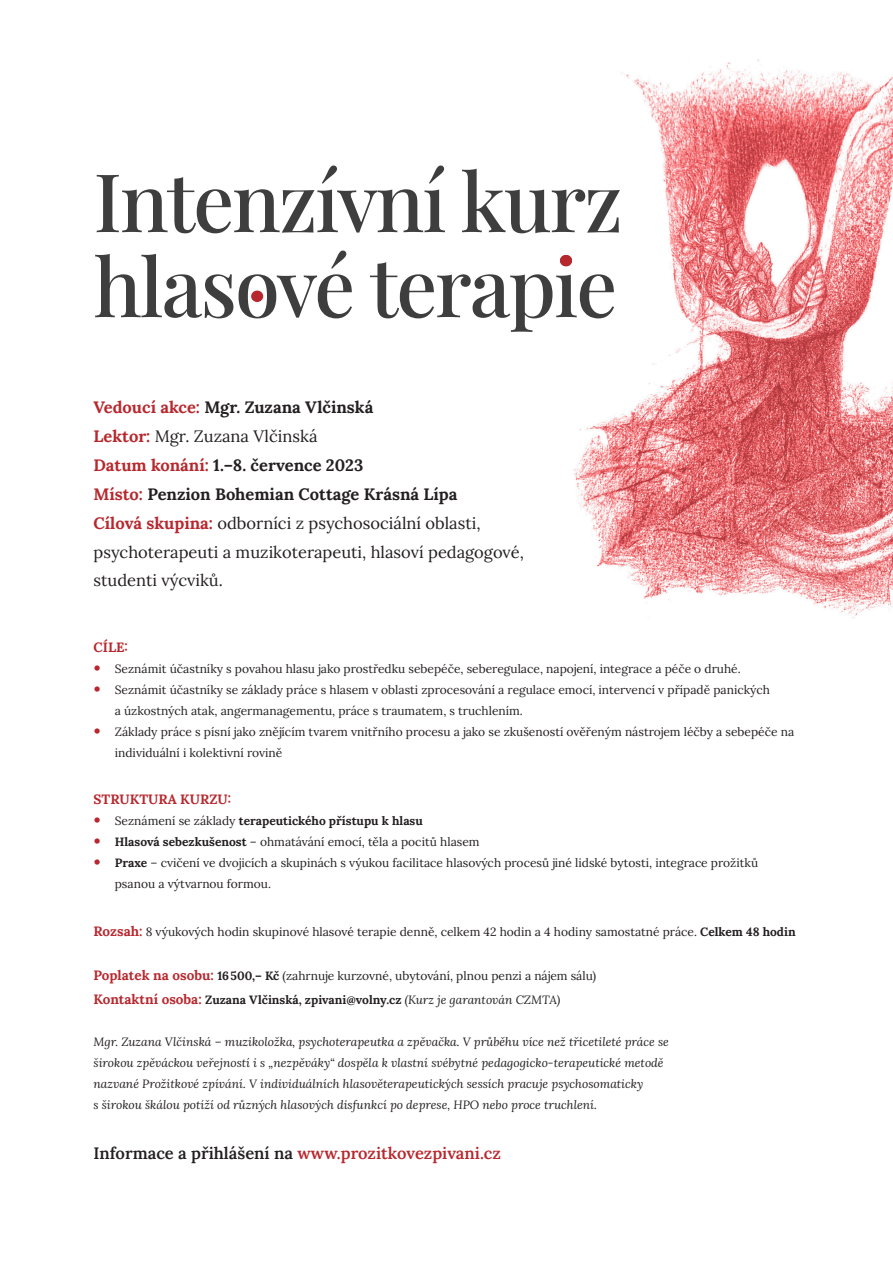
<style>
.page{position:relative;width:893px;height:1263px;background:#fff}
.page>*{position:absolute;margin:0;border:0;box-sizing:border-box;transform-origin:0 0}
.HL{font:500 81px/85.1px "Playfair Display";letter-spacing:-.025em;color:#3e3e3f}
.Text{font:16.5px/28.8px "Lora";color:#231f20}
.Text-2{font:700 16.5px "Lora";color:#231f20}
.Text-3{font:600 16.5px "Lora";color:#b7282e}
.Text-4{font:700 13.5px "Lora";color:#b7282e}
.Text-5{font:12px/21px "Lora";color:#231f20}
.Text-6{font:italic 12px/21px "Lora";color:#231f20}
.Text-7{font:700 12px "Lora";color:#231f20}
.s1{color:#b7282e}
.s2{font-weight:700;color:#b7282e}
.s3{font-weight:400}
.s4{font-weight:700}
.s5{font-weight:700;font-size:13.5px;color:#b7282e}
.s6{font-size:13.5px;color:#b7282e}
.s7{font-weight:400;font-style:italic}
.s8{color:#231f20}
</style>
<div class="page">
<img style="left:571px;top:59px;width:322px;height:559px">
<div style="left:560px;top:255px;width:12px;height:11px;background:#b7282e;border-radius:50%"></div>
<div style="left:251px;top:291px;width:12px;height:11px;background:#b7282e;border-radius:50%"></div>
<p class="HL" style="left:94px;top:153px;width:531px">Intenzívní kurz hlasové terapie</p>
<p class="Text-2" style="left:94px;top:395px;width:281px"><span class="s1">Vedoucí akce:</span> Mgr. Zuzana Vlčinská</p>
<p class="Text" style="left:94px;top:421px;width:226px"><span class="s2">Lektor:</span> Mgr. Zuzana Vlčinská</p>
<p class="Text-2" style="left:94px;top:452px;width:271px"><span class="s1">Datum konání:</span> 1.–8. července 2023</p>
<p class="Text-2" style="left:94px;top:481px;width:365px"><span class="s1">Místo:</span> Penzion Bohemian Cottage Krásná Lípa</p>
<p class="Text" style="left:94px;top:507px;width:432px"><span class="s2">Cílová skupina:</span> odborníci z psychosociální oblasti, psychoterapeuti a muzikoterapeuti, hlasoví pedagogové, studenti výcviků.</p>
<p class="Text-4" style="left:94px;top:637px;width:36px">CÍLE:</p>
<p class="Text-5" style="left:115px;top:657px;width:627px">Seznámit účastníky s povahou hlasu jako prostředku sebepéče, seberegulace, napojení, integrace a péče o druhé.</p>
<p class="Text-5" style="left:115px;top:678px;width:657px">Seznámit účastníky se základy práce s hlasem v oblasti zprocesování a regulace emocí, intervencí v případě panických a úzkostných atak, angermanagementu, práce s traumatem, s truchlením.</p>
<p class="Text-5" style="left:115px;top:720px;width:681px">Základy práce s písní jako znějícím tvarem vnitřního procesu a jako se zkušeností ověřeným nástrojem léčby a sebepéče na individuální i kolektivní rovině</p>
<p class="Text-4" style="left:94px;top:789px;width:139px">STRUKTURA KURZU:</p>
<p class="Text-7" style="left:115px;top:812px;width:310px"><span class="s3">Seznámení se základy</span> terapeutického přístupu k hlasu</p>
<p class="Text-5" style="left:115px;top:831px;width:366px"><span class="s4">Hlasová sebezkušenost</span> – ohmatávání emocí, těla a pocitů hlasem</p>
<p class="Text-5" style="left:115px;top:852px;width:645px"><span class="s4">Praxe</span> – cvičení ve dvojicích a skupinách s výukou facilitace hlasových procesů jiné lidské bytosti, integrace prožitků psanou a výtvarnou formou.</p>
<p class="Text-5" style="left:94px;top:920px;width:704px"><span class="s5">Rozsah:</span> 8 výukových hodin skupinové hlasové terapie denně, celkem 42 hodin a 4 hodiny samostatné práce. <span class="s4">Celkem 48 hodin</span></p>
<p class="Text-5" style="left:94px;top:965px;width:504px"><span class="s5">Poplatek na osobu:</span> <span class="s4">16500,– Kč</span> (zahrnuje kurzovné, ubytování, plnou penzi a nájem sálu)</p>
<p class="Text-7" style="left:94px;top:990px;width:468px"><span class="s6">Kontaktní osoba:</span> Zuzana Vlčinská, zpivani@volny.cz <span class="s7">(Kurz je garantován CZMTA)</span></p>
<p class="Text-6" style="left:94px;top:1031px;width:577px">Mgr. Zuzana Vlčinská – muzikoložka, psychoterapeutka a zpěvačka. V průběhu více než třicetileté práce se širokou zpěváckou veřejností i s „nezpěváky“ dospěla k vlastní svébytné pedagogicko-terapeutické metodě nazvané Prožitkové zpívání. V individuálních hlasověterapeutických sessích pracuje psychosomaticky<br>s širokou škálou potíží od různých hlasových disfunkcí po deprese, HPO nebo proce truchlení.</p>
<p class="Text-3" style="left:94px;top:1140px;width:409px"><span class="s8">Informace a přihlášení na</span> www.prozitkovezpivani.cz</p>
</div>
